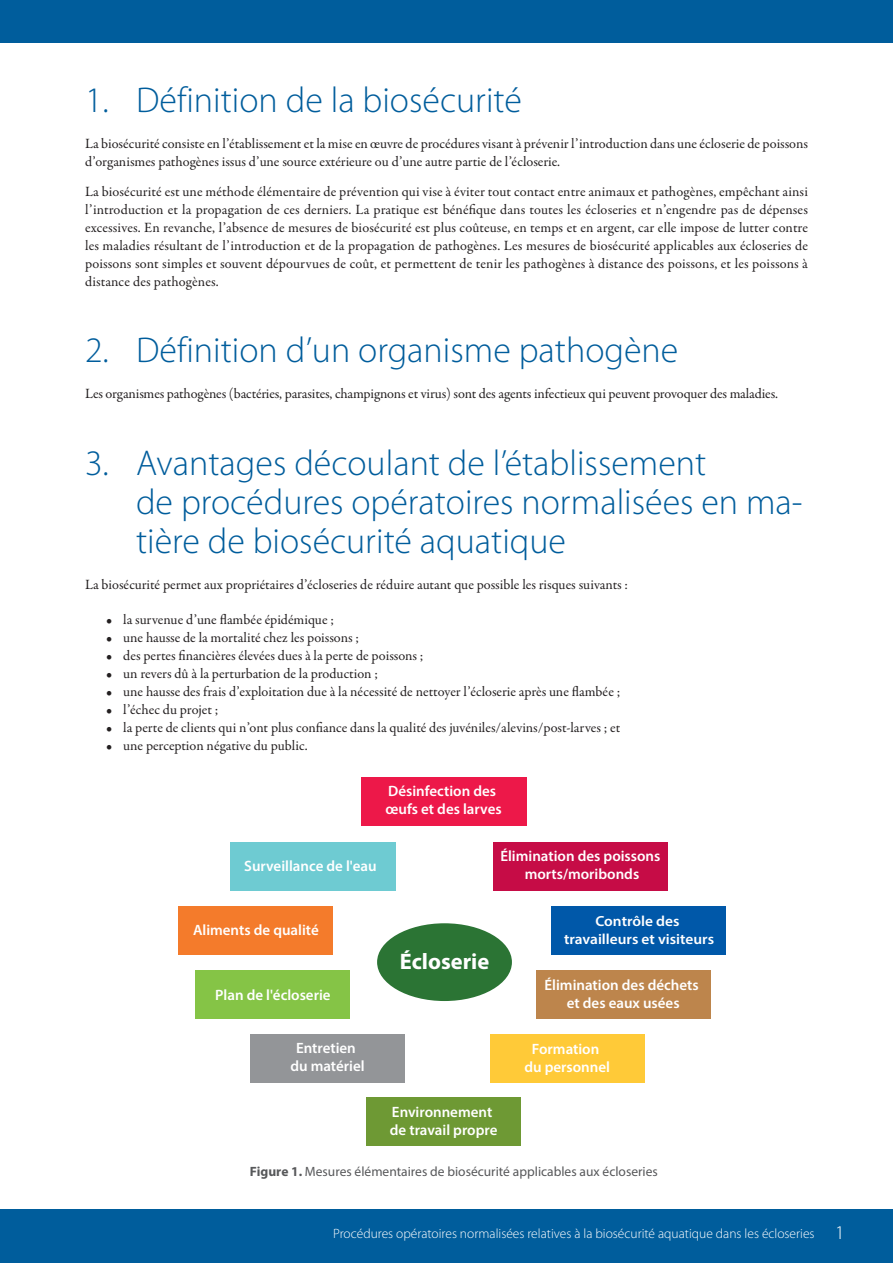
<style>
.page{position:relative;width:893px;height:1263px;background:#fff}
.page>*{position:absolute;margin:0;border:0;box-sizing:border-box;transform-origin:0 0}
.Heading_1{font:300 36px/38.8px "Myriad Pro";color:#005d9c}
.t1{font:700 22.5px "Myriad Pro";color:#fff}
.t2{font:600 15px/18px "Myriad Pro";color:#fff;text-align:center}
.t3{font:600 14.7px/17.5px "Myriad Pro";color:#fff;text-align:center;scale:1.05 1}
.t4{font:14.25px/18px "Garamond Premr Pro";color:#231f20}
.t5{font:300 13.5px "Myriad Pro";color:#fff}
.Table_of_figures{font:13.5px "Myriad Pro";color:#57585a}
.s1{font-weight:700}
.s2{font-size:19.5px}
</style>
<div class="page">
<div style="left:0;top:1209px;width:893px;height:54px;background:#005d9c"></div>
<div style="left:0;top:0;width:893px;height:43px;background:#005d9c"></div>
<div style="left:231px;top:842px;width:165px;height:48px;background:#6ecbd2"></div>
<div style="left:361px;top:777px;width:165px;height:49px;background:#ed1849"></div>
<div style="left:493px;top:842px;width:174px;height:48px;background:#c60c46"></div>
<div style="left:551px;top:906px;width:175px;height:49px;background:#0058a9"></div>
<div style="left:536px;top:970px;width:174px;height:49px;background:#bd854c"></div>
<div style="left:490px;top:1034px;width:154px;height:49px;background:#ffca38"></div>
<div style="left:366px;top:1097px;width:155px;height:49px;background:#6e9934"></div>
<div style="left:250px;top:1034px;width:155px;height:49px;background:#939598"></div>
<div style="left:196px;top:970px;width:154px;height:49px;background:#85c446"></div>
<div style="left:179px;top:906px;width:154px;height:49px;background:#f47b2b"></div>
<div style="left:377px;top:923px;width:135px;height:78px;background:#2b7434;border-radius:50%"></div>
<p class="Heading_1" style="left:85px;top:80px;width:438px">1. Définition de la biosécurité</p>
<p class="t4" style="left:85px;top:135px;width:724px">La biosécurité consiste en l’établissement et la mise en œuvre de procédures visant à prévenir l’introduction dans une écloserie de poissons d’organismes pathogènes issus d’une source extérieure ou d’une autre partie de l’écloserie.</p>
<p class="t4" style="left:85px;top:183px;width:724px;text-align:justify">La biosécurité est une méthode élémentaire de prévention qui vise à éviter tout contact entre animaux et pathogènes, empêchant ainsi l’introduction et la propagation de ces derniers. La pratique est bénéfique dans toutes les écloseries et n’engendre pas de dépenses excessives. En revanche, l’absence de mesures de biosécurité est plus coûteuse, en temps et en argent, car elle impose de lutter contre les maladies résultant de l’introduction et de la propagation de pathogènes. Les mesures de biosécurité applicables aux écloseries de poissons sont simples et souvent dépourvues de coût, et permettent de tenir les pathogènes à distance des poissons, et les poissons à distance des pathogènes.</p>
<p class="Heading_1" style="left:85px;top:331px;width:595px">2. Définition d’un organisme pathogène</p>
<p class="t4" style="left:85px;top:385px;width:695px">Les organismes pathogènes (bactéries, parasites, champignons et virus) sont des agents infectieux qui peuvent provoquer des maladies.</p>
<p class="Heading_1" style="left:136px;top:443px;width:668px;text-indent:-51px">3. Avantages découlant de l’établissement<br>de procédures opératoires normalisées en ma&shy;tière de biosécurité aquatique</p>
<p class="t4" style="left:85px;top:575px;width:545px">La biosécurité permet aux propriétaires d’écloseries de réduire autant que possible les risques suivants :</p>
<p class="t4" style="left:106px;top:610px;width:229px">• la survenue d’une flambée épidémique ;</p>
<p class="t4" style="left:106px;top:628px;width:254px">• une hausse de la mortalité chez les poissons ;</p>
<p class="t4" style="left:106px;top:646px;width:319px">• des pertes financières élevées dues à la perte de poissons ;</p>
<p class="t4" style="left:106px;top:664px;width:273px">• un revers dû à la perturbation de la production ;</p>
<p class="t4" style="left:106px;top:682px;width:516px">• une hausse des frais d’exploitation due à la nécessité de nettoyer l’écloserie après une flambée ;</p>
<p class="t4" style="left:106px;top:700px;width:114px">• l’échec du projet ;</p>
<p class="t4" style="left:106px;top:718px;width:516px">• la perte de clients qui n’ont plus confiance dans la qualité des juvéniles/alevins/post-larves ; et</p>
<p class="t4" style="left:106px;top:736px;width:203px">• une perception négative du public.</p>
<p class="t2" style="left:386px;top:782px;width:118px;text-align:left">Désinfection des œufs et des larves</p>
<p class="t2" style="left:244px;top:856px;width:134px">Surveillance de l'eau</p>
<p class="t2" style="left:193px;top:921px;width:127px">Aliments de qualité</p>
<p class="t2" style="left:215px;top:985px;width:117px">Plan de l'écloserie</p>
<p class="t2" style="left:290px;top:1039px;width:76px">Entretien du matériel</p>
<p class="t1" style="left:400px;top:946px;width:91px">Écloserie</p>
<p class="t2" style="left:500px;top:846px;width:162px">Élimination des poissons morts/moribonds</p>
<p class="t3" style="left:564px;top:912px;width:144px">Contrôle des travailleurs et visiteurs</p>
<p class="t2" style="left:544px;top:975px;width:156px">Élimination des déchets et des eaux usées</p>
<p class="t2" style="left:524px;top:1040px;width:87px">Formation du personnel</p>
<p class="t2" style="left:390px;top:1102px;width:109px;text-align:left">Environnement de travail propre</p>
<p class="Table_of_figures" style="left:250px;top:1163px;width:409px"><span class="s1">Figure 1.</span> Mesures élémentaires de biosécurité applicables aux écloseries</p>
<p class="t5" style="left:333px;top:1225px;width:513px">Procédures opératoires normalisées relatives à la biosécurité aquatique dans les écloseries <span class="s2">1</span></p>
</div>
